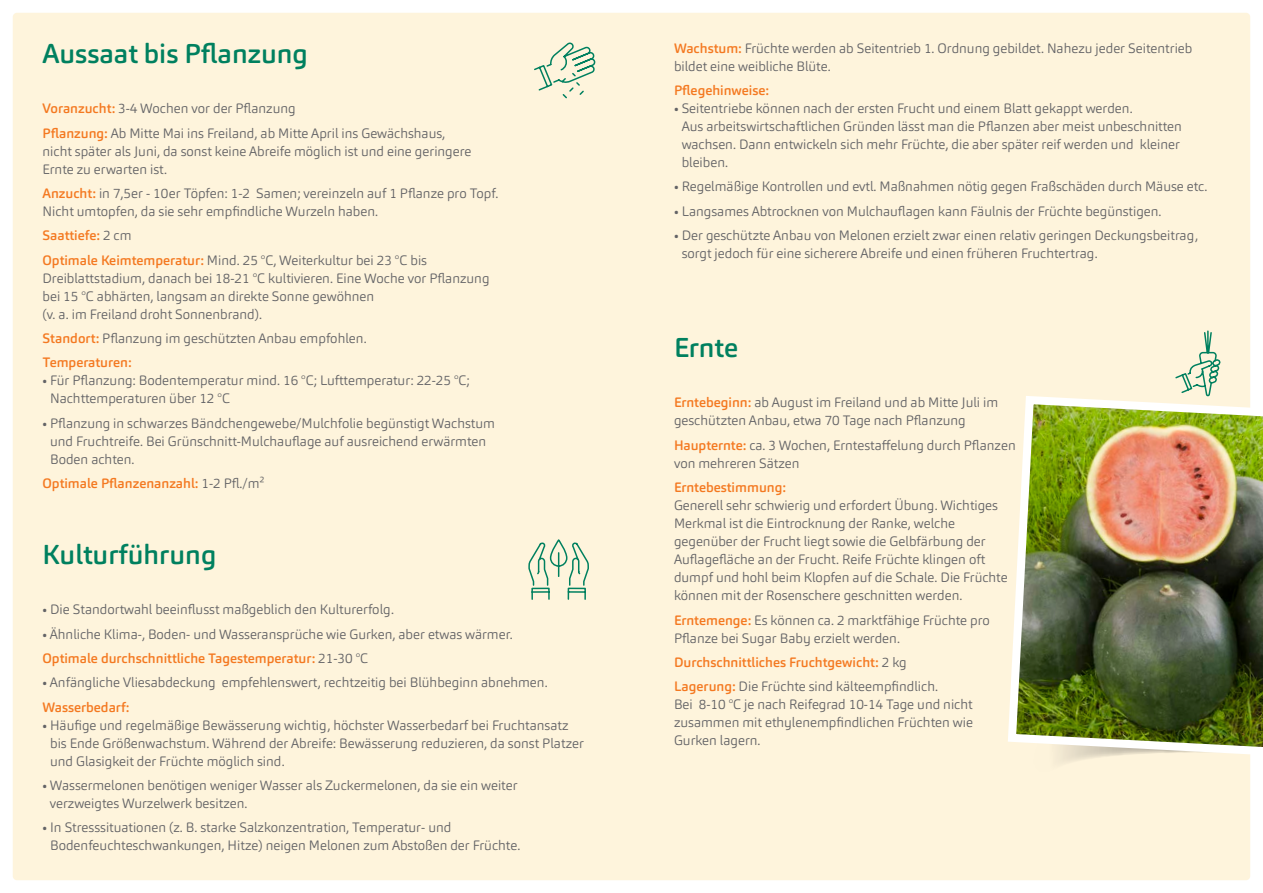
<style>
.page{position:relative;width:1263px;height:893px;background:#fff}
.page>*{position:absolute;margin:0;border:0;box-sizing:border-box;transform-origin:0 0}
.t1{font:500 27px "Carnas";color:#00805f}
.t2{font:300 13.5px/18px "Carnas";color:#636366}
.t3{font:500 13.5px/24.5px "Carnas";color:#f47921}
.s1{font-weight:500;color:#f47921}
.s2{font-weight:300;color:#636366}
</style>
<div class="page">
<div style="left:13px;top:13px;width:1237px;height:867px;background:#fef4dc;border-radius:4px"></div>
<img style="left:1008px;top:396px;width:255px;height:365px">
<svg style="left:534px;top:42px;width:62px;height:57px"></svg>
<svg style="left:1174px;top:330px;width:48px;height:68px"></svg>
<svg style="left:528px;top:540px;width:61px;height:60px"></svg>
<h1 class="t1" style="left:43px;top:36px;width:267px">Aussaat bis Pflanzung</h1>
<p class="t2" style="left:43px;top:96px;width:404px;line-height:24.5px"><span class="s1">Voranzucht:</span> 3-4 Wochen vor der Pflanzung<br><span class="s1">Pflanzung:</span> Ab Mitte Mai ins Freiland, ab Mitte April ins Gewächshaus,</p>
<p class="t2" style="left:43px;top:142px;width:430px">nicht später als Juni, da sonst keine Abreife möglich ist und eine geringere<br>Ernte zu erwarten ist.</p>
<p class="t2" style="left:43px;top:184px;width:457px"><span class="s1">Anzucht:</span> in 7,5er - 10er Töpfen: 1-2 Samen; vereinzeln auf 1 Pflanze pro Topf.<br>Nicht umtopfen, da sie sehr empfindliche Wurzeln haben.</p>
<p class="t2" style="left:43px;top:223px;width:386px;line-height:24.5px"><span class="s1">Saattiefe:</span> 2 cm<br><span class="s1">Optimale Keimtemperatur:</span> Mind. 25 °C, Weiterkultur bei 23 °C bis</p>
<p class="t2" style="left:43px;top:269px;width:448px">Dreiblattstadium, danach bei 18-21 °C kultivieren. Eine Woche vor Pflanzung bei 15 °C abhärten, langsam an direkte Sonne gewöhnen<br>(v. a. im Freiland droht Sonnenbrand).</p>
<p class="t2" style="left:43px;top:326px;width:326px;line-height:24.5px"><span class="s1">Standort:</span> Pflanzung im geschützten Anbau empfohlen.<br><span class="s1">Temperaturen:</span></p>
<p class="t2" style="left:50px;top:372px;width:421px;text-indent:-8px">• Für Pflanzung: Bodentemperatur mind. 16 °C; Lufttemperatur: 22-25 °C;<br>Nachttemperaturen über 12 °C</p>
<p class="t2" style="left:50px;top:414px;width:446px;text-indent:-8px">• Pflanzung in schwarzes Bändchengewebe/Mulchfolie begünstigt Wachstum und Fruchtreife. Bei Grünschnitt-Mulchauflage auf ausreichend erwärmten<br>Boden achten.</p>
<p class="t3" style="left:43px;top:471px;width:224px">Optimale Pflanzenanzahl: <span class="s2">1-2 Pfl./m²</span></p>
<h1 class="t1" style="left:43px;top:537px;width:175px">Kulturführung</h1>
<p class="t2" style="left:43px;top:600px;width:353px">• Die Standortwahl beeinflusst maßgeblich den Kulturerfolg.</p>
<p class="t2" style="left:43px;top:622px;width:472px;line-height:24.5px">• Ähnliche Klima-, Boden- und Wasseransprüche wie Gurken, aber etwas wärmer.<br><span class="s1">Optimale durchschnittliche Tagestemperatur:</span> 21-30 °C</p>
<p class="t2" style="left:43px;top:673px;width:507px">• Anfängliche Vliesabdeckung empfehlenswert, rechtzeitig bei Blühbeginn abnehmen.</p>
<p class="t3" style="left:43px;top:695px;width:88px">Wasserbedarf:</p>
<p class="t2" style="left:50px;top:716px;width:535px;text-indent:-8px">• Häufige und regelmäßige Bewässerung wichtig, höchster Wasserbedarf bei Fruchtansatz bis Ende Größenwachstum. Während der Abreife: Bewässerung reduzieren, da sonst Platzer und Glasigkeit der Früchte möglich sind.</p>
<p class="t2" style="left:50px;top:776px;width:469px;text-indent:-7px">• Wassermelonen benötigen weniger Wasser als Zuckermelonen, da sie ein weiter verzweigtes Wurzelwerk besitzen.</p>
<p class="t2" style="left:50px;top:819px;width:472px;text-indent:-8px">• In Stresssituationen (z. B. starke Salzkonzentration, Temperatur- und<br>Bodenfeuchteschwankungen, Hitze) neigen Melonen zum Abstoßen der Früchte.</p>
<p class="t2" style="left:674px;top:39px;width:520px"><span class="s1">Wachstum:</span> Früchte werden ab Seitentrieb 1. Ordnung gebildet. Nahezu jeder Seitentrieb bildet eine weibliche Blüte.</p>
<p class="t3" style="left:674px;top:78px;width:97px">Pflegehinweise:</p>
<p class="t2" style="left:682px;top:99px;width:502px;text-indent:-8px">• Seitentriebe können nach der ersten Frucht und einem Blatt gekappt werden.<br>Aus arbeitswirtschaftlichen Gründen lässt man die Pflanzen aber meist unbeschnitten wachsen. Dann entwickeln sich mehr Früchte, die aber später reif werden und kleiner bleiben.</p>
<p class="t2" style="left:674px;top:178px;width:535px">• Regelmäßige Kontrollen und evtl. Maßnahmen nötig gegen Fraßschäden durch Mäuse etc.</p>
<p class="t2" style="left:674px;top:202px;width:489px">• Langsames Abtrocknen von Mulchauflagen kann Fäulnis der Früchte begünstigen.</p>
<p class="t2" style="left:682px;top:226px;width:518px;text-indent:-8px">• Der geschützte Anbau von Melonen erzielt zwar einen relativ geringen Deckungsbeitrag, sorgt jedoch für eine sicherere Abreife und einen früheren Fruchtertrag.</p>
<h1 class="t1" style="left:674px;top:330px;width:66px">Ernte</h1>
<p class="t2" style="left:674px;top:394px;width:326px"><span class="s1">Erntebeginn:</span> ab August im Freiland und ab Mitte Juli im geschützten Anbau, etwa 70 Tage nach Pflanzung</p>
<p class="t2" style="left:674px;top:436px;width:343px"><span class="s1">Haupternte:</span> ca. 3 Wochen, Erntestaffelung durch Pflanzen von mehreren Sätzen</p>
<p class="t3" style="left:674px;top:475px;width:113px">Erntebestimmung:</p>
<p class="t2" style="left:674px;top:496px;width:335px">Generell sehr schwierig und erfordert Übung. Wichtiges Merkmal ist die Eintrocknung der Ranke, welche gegenüber der Frucht liegt sowie die Gelbfärbung der Auflagefläche an der Frucht. Reife Früchte klingen oft dumpf und hohl beim Klopfen auf die Schale. Die Früchte können mit der Rosenschere geschnitten werden.</p>
<p class="t2" style="left:674px;top:611px;width:317px"><span class="s1">Erntemenge:</span> Es können ca. 2 marktfähige Früchte pro<br>Pflanze bei Sugar Baby erzielt werden.</p>
<p class="t3" style="left:674px;top:650px;width:266px">Durchschnittliches Fruchtgewicht: <span class="s2">2 kg<br></span>Lagerung: <span class="s2">Die Früchte sind kälteempfindlich.</span></p>
<p class="t2" style="left:674px;top:695px;width:300px;text-align:justify">Bei 8-10 °C je nach Reifegrad 10-14 Tage und nicht zusammen mit ethylenempfindlichen Früchten wie Gurken lagern.</p>
</div>
